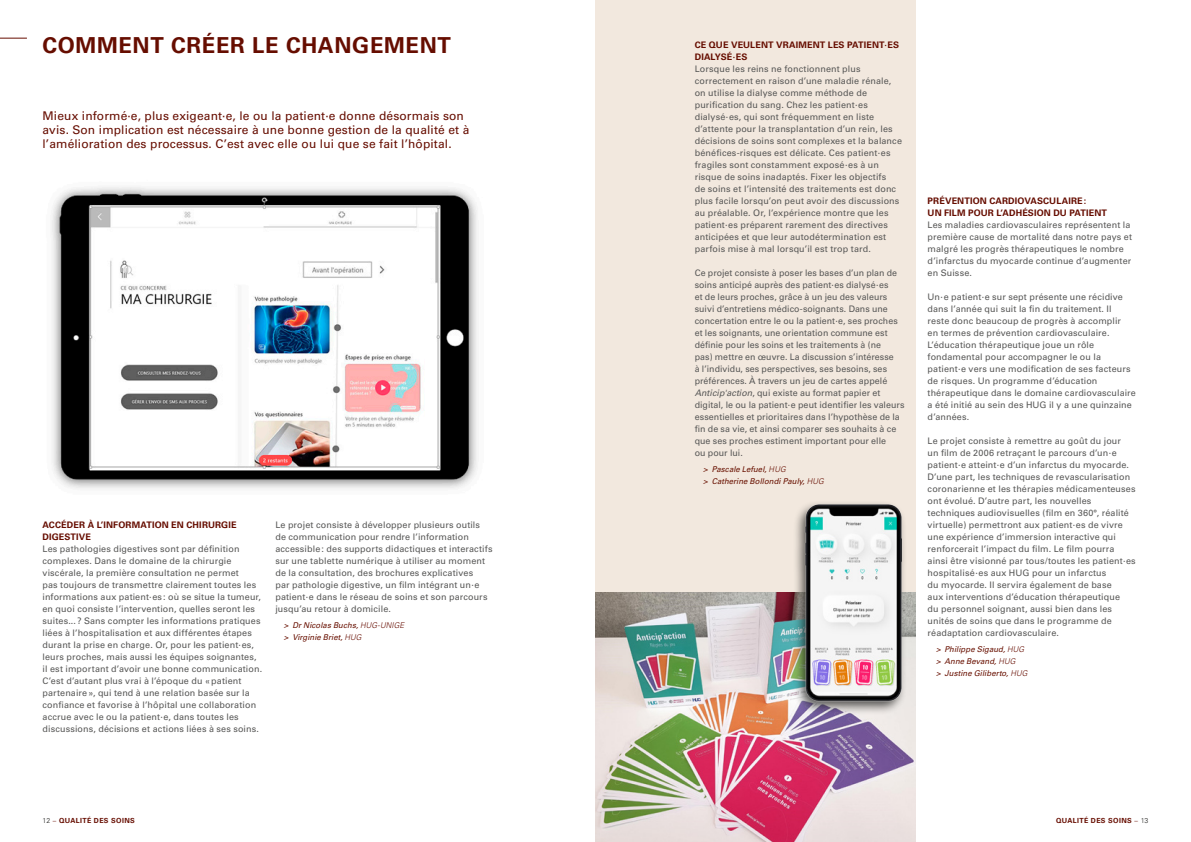
<style>
.page{position:relative;width:1191px;height:842px;background:#fff}
.page>*{position:absolute;margin:0;border:0;box-sizing:border-box;transform-origin:0 0}
.t1{font:700 22px "Univers";letter-spacing:.03em;color:#660d00}
.t2{font:12px/14px "Univers";letter-spacing:.01em;color:#660d00}
.t3{font:9px/12px "Univers";letter-spacing:.01em;color:#575756}
.t4{font:700 9px/12px "Univers";letter-spacing:.015em;color:#660d00}
.t5{font:italic 8px/12px "Univers";letter-spacing:.005em;color:#681000}
.t6{font:700 7px "Univers";letter-spacing:.05em;color:#660d00}
.s1{font-style:italic}
.s2{font-weight:300;color:#660d00}
.s3{color:#660d00}
.s4{font-weight:300;color:#1d1d1b}
.s5{font-weight:300}
</style>
<div class="page">
<div style="left:595px;top:0;width:320px;height:842px;background:#f2e8de"></div>
<svg style="left:0;top:38px;width:27px;height:1px"></svg>
<img style="left:51px;top:187px;width:426px;height:302px">
<img style="left:595px;top:592px;width:320px;height:250px">
<div style="left:792px;top:500px;width:115px;height:215px;background:#1d1d1b;opacity:.73"></div>
<img style="left:794px;top:501px;width:118px;height:203px">
<h1 class="t1" style="left:43px;top:32px;width:410px">COMMENT CRÉER LE CHANGEMENT</h1>
<p class="t4" style="left:694px;top:39px;width:206px">CE QUE VEULENT VRAIMENT LES PATIENT·ES<br>DIALYSÉ·ES</p>
<p class="t3" style="left:694px;top:63px;width:209px">Lorsque les reins ne fonctionnent plus correctement en raison d’une maladie rénale, on utilise la dialyse comme méthode de purification du sang. Chez les patient·es dialysé·es, qui sont fréquemment en liste d’attente pour la transplantation d’un rein, les décisions de soins sont complexes et la balance bénéfices-risques est délicate. Ces patient·es fragiles sont constamment exposé·es à un risque de soins inadaptés. Fixer les objectifs<br>de soins et l’intensité des traitements est donc plus facile lorsqu’on peut avoir des discussions au préalable. Or, l’expérience montre que les patient·es préparent rarement des directives anticipées et que leur autodétermination est parfois mise à mal lorsqu’il est trop tard.</p>
<p class="t3" style="left:694px;top:267px;width:211px">Ce projet consiste à poser les bases d’un plan de soins anticipé auprès des patient·es dialysé·es<br>et de leurs proches, grâce à un jeu des valeurs suivi d’entretiens médico-soignants. Dans une concertation entre le ou la patient·e, ses proches et les soignants, une orientation commune est définie pour les soins et les traitements à (ne<br>pas) mettre en œuvre. La discussion s’intéresse<br>à l’individu, ses perspectives, ses besoins, ses préférences. À travers un jeu de cartes appelé <span class="s1">Anticip'action</span>, qui existe au format papier et digital, le ou la patient·e peut identifier les valeurs essentielles et prioritaires dans l’hypothèse de la fin de sa vie, et ainsi comparer ses souhaits à ce que ses proches estiment important pour elle<br>ou pour lui.</p>
<p class="t5" style="left:703px;top:463px;width:122px">&gt; Pascale Lefuel, <span class="s2">HUG<br></span>&gt; Catherine Bollondi Pauly, <span class="s2">HUG</span></p>
<h2 class="t2" style="left:43px;top:109px;width:428px">Mieux informé·e, plus exigeant·e, le ou la patient·e donne désormais son avis. Son implication est nécessaire à une bonne gestion de la qualité et à l’amélioration des processus. C’est avec elle ou lui que se fait l’hôpital.</h2>
<p class="t4" style="left:43px;top:519px;width:196px">ACCÉDER À L’INFORMATION EN CHIRURGIE<br>DIGESTIVE</p>
<p class="t3" style="left:43px;top:543px;width:221px">Les pathologies digestives sont par définition complexes. Dans le domaine de la chirurgie viscérale, la première consultation ne permet<br>pas toujours de transmettre clairement toutes les informations aux patient·es : où se situe la tumeur, en quoi consiste l’intervention, quelles seront les suites...? Sans compter les informations pratiques liées à l’hospitalisation et aux différentes étapes durant la prise en charge. Or, pour les patient·es, leurs proches, mais aussi les équipes soignantes, il est important d’avoir une bonne communication.<br>C’est d’autant plus vrai à l’époque du «patient partenaire», qui tend à une relation basée sur la confiance et favorise à l’hôpital une collaboration accrue avec le ou la patient·e, dans toutes les discussions, décisions et actions liées à ses soins.</p>
<p class="t3" style="left:275px;top:519px;width:219px">Le projet consiste à développer plusieurs outils de communication pour rendre l’information accessible: des supports didactiques et interactifs sur une tablette numérique à utiliser au moment de la consultation, des brochures explicatives<br>par pathologie digestive, un film intégrant un·e patient·e dans le réseau de soins et son parcours jusqu’au retour à domicile.</p>
<p class="t5" style="left:284px;top:619px;width:122px">&gt; Dr Nicolas Buchs<span class="s3">,</span> <span class="s2">HUG-UNIGE </span>&gt; Virginie Briet, <span class="s2">HUG</span></p>
<p class="t4" style="left:927px;top:195px;width:181px">PRÉVENTION CARDIOVASCULAIRE:<br>UN FILM POUR L’ADHÉSION DU PATIENT</p>
<p class="t3" style="left:927px;top:219px;width:206px">Les maladies cardiovasculaires représentent la première cause de mortalité dans notre pays et malgré les progrès thérapeutiques le nombre d’infarctus du myocarde continue d’augmenter en Suisse.</p>
<p class="t3" style="left:927px;top:291px;width:210px">Un·e patient·e sur sept présente une récidive dans l’année qui suit la fin du traitement. Il<br>reste donc beaucoup de progrès à accomplir<br>en termes de prévention cardiovasculaire.<br>L’éducation thérapeutique joue un rôle fondamental pour accompagner le ou la patient·e vers une modification de ses facteurs de risques. Un programme d’éducation thérapeutique dans le domaine cardiovasculaire a été initié au sein des HUG il y a une quinzaine d’années.</p>
<p class="t3" style="left:927px;top:435px;width:210px">Le projet consiste à remettre au goût du jour<br>un film de 2006 retraçant le parcours d’un·e patient·e atteint·e d’un infarctus du myocarde.<br>D’une part, les techniques de revascularisation coronarienne et les thérapies médicamenteuses ont évolué. D’autre part, les nouvelles techniques audiovisuelles (film en 360°, réalité virtuelle) permettront aux patient·es de vivre une expérience d’immersion interactive qui renforcerait l’impact du film. Le film pourra ainsi être visionné par tous/toutes les patient·es hospitalisé·es aux HUG pour un infarctus<br>du myocarde. Il servira également de base<br>aux interventions d’éducation thérapeutique<br>du personnel soignant, aussi bien dans les unités de soins que dans le programme de réadaptation cardiovasculaire.</p>
<p class="t5" style="left:936px;top:643px;width:93px">&gt; Philippe Sigaud, <span class="s2">HUG </span>&gt; Anne Bevand, <span class="s2">HUG<br></span>&gt; Justine Giliberto, <span class="s2">HUG</span></p>
<p class="t6" style="left:43px;top:817px;width:94px"><span class="s4">12</span> <span class="s5">–</span> QUALITÉ DES SOINS</p>
<p class="t6" style="left:1056px;top:817px;width:94px">QUALITÉ DES SOINS <span class="s5">–</span> <span class="s4">13</span></p>
</div>
